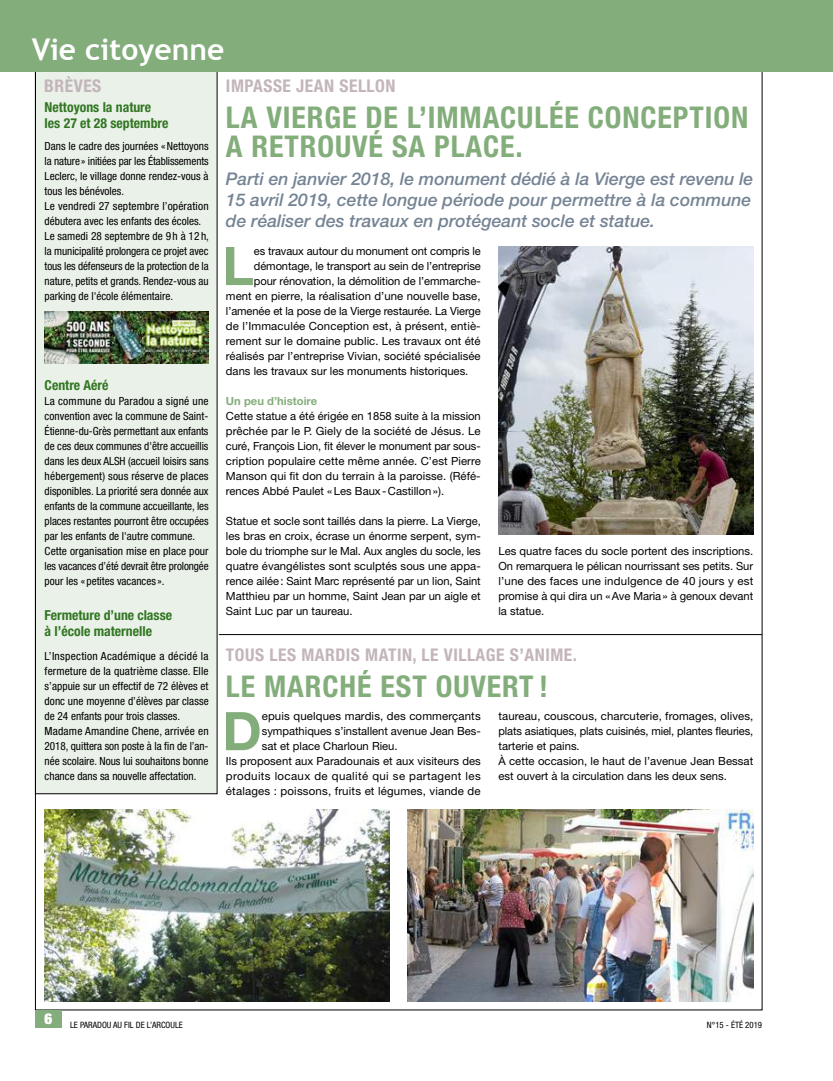
<style>
.page{position:relative;width:833px;height:1081px;background:#fff}
.page>*{position:absolute;margin:0;border:0;box-sizing:border-box;transform-origin:0 0}
.t1{font:700 53.25px "Helvetica Neue LT Std";color:#83ad7b}
.t2{font:700 condensed 30px/28.8px "Helvetica Neue LT Std";letter-spacing:.03em;color:#83ad7b}
.t3{font:700 30px "Trebuchet MS";color:#fff}
.t4{font:italic 500 17.5px/21px "Helvetica Neue LT Std";color:#758494;text-align:justify}
.t5{font:700 condensed 17.5px "Helvetica Neue LT Std";letter-spacing:.03em;color:#c3b5ba}
.t6{font:900 condensed 15px "Helvetica Neue LT Std";color:#fff}
.t7{font:700 condensed 13.75px/16.5px "Helvetica Neue LT Std";color:#317622}
.t8{font:11.25px/15px "Helvetica Neue LT Std";color:#000;text-align:justify}
.t9{font:condensed 11.25px/15px "Helvetica Neue LT Std";color:#000}
.t10{font:11.25px "Helvetica Neue LT Std";letter-spacing:.03em;color:#000}
.t11{font:700 11.25px "Helvetica Neue LT Std";color:#83ad7b}
.t12{font:condensed 8.75px "Helvetica Neue LT Std";color:#000}
</style>
<div class="page">
<div style="left:35px;top:71px;width:182px;height:723px;background:#eaf1e9"></div>
<hr style="left:219px;top:634px;width:543px;height:1px;background:#000">
<img style="left:498px;top:246px;width:255px;height:288px">
<img style="left:45px;top:312px;width:163px;height:51px">
<img style="left:45px;top:809px;width:345px;height:192px">
<img style="left:408px;top:809px;width:345px;height:192px">
<div style="left:35px;top:1010px;width:27px;height:18px;background:#83ad7b"></div>
<div style="left:0;top:0;width:833px;height:72px;background:#83ad7b"></div>
<h2 class="t3" style="left:32px;top:30px;width:194px">Vie citoyenne</h2>
<h3 class="t5" style="left:44px;top:75px;width:59px">BRÈVES</h3>
<p class="t7" style="left:45px;top:99px;width:125px">Nettoyons la nature les 27 et 28 septembre</p>
<p class="t9" style="left:45px;top:138px;width:166px">Dans le cadre des journées «Nettoyons la nature» initiées par les Établissements Leclerc, le village donne rendez-vous à tous les bénévoles.<br>Le vendredi 27 septembre l’opération débutera avec les enfants des écoles.<br>Le samedi 28 septembre de 9 h à 12 h, la municipalité prolongera ce projet avec tous les défenseurs de la protection de la nature, petits et grands. Rendez-vous au parking de l'école élémentaire.</p>
<p class="t7" style="left:45px;top:377px;width:65px">Centre Aéré</p>
<p class="t9" style="left:45px;top:393px;width:166px">La commune du Paradou a signé une convention avec la commune de Saint-Étienne-du-Grès permettant aux enfants de ces deux communes d'être accueillis dans les deux ALSH (accueil loisirs sans hébergement) sous réserve de places disponibles. La priorité sera donnée aux enfants de la commune accueillante, les places restantes pourront être occupées par les enfants de l'autre commune.<br>Cette organisation mise en place pour les vacances d’été devrait être prolongée pour les « petites vacances ».</p>
<p class="t7" style="left:45px;top:606px;width:129px">Fermeture d’une classe à l’école maternelle</p>
<p class="t9" style="left:45px;top:648px;width:165px">L’Inspection Académique a décidé la fermeture de la quatrième classe. Elle s’appuie sur un effectif de 72 élèves et donc une moyenne d’élèves par classe de 24 enfants pour trois classes.<br>Madame Amandine Chene, arrivée en 2018, quittera son poste à la fin de l’an&shy;née scolaire. Nous lui souhaitons bonne chance dans sa nouvelle affectation.</p>
<h3 class="t5" style="left:226px;top:75px;width:171px">IMPASSE JEAN SELLON</h3>
<h2 class="t2" style="left:226px;top:103px;width:524px">LA VIERGE DE L’IMMACULÉE CONCEPTION<br>A RETROUVÉ SA PLACE.</h2>
<h3 class="t4" style="left:226px;top:168px;width:529px">Parti en janvier 2018, le monument dédié à la Vierge est revenu le 15 avril 2019, cette longue période pour permettre à la commune de réaliser des travaux en protégeant socle et statue.</h3>
<h1 class="t1" style="left:222px;top:233px;width:33px">L</h1>
<p class="t8" style="left:254px;top:243px;width:228px">es travaux autour du monument ont compris le</p>
<p class="t8" style="left:254px;top:258px;width:228px">démontage, le transport au sein de l’entreprise</p>
<p class="t8" style="left:254px;top:273px;width:228px">pour rénovation, la démolition de l’emmarche-</p>
<p class="t8" style="left:226px;top:288px;width:256px">ment en pierre, la réalisation d’une nouvelle base,</p>
<p class="t8" style="left:226px;top:303px;width:256px">l’amenée et la pose de la Vierge restaurée. La Vierge</p>
<p class="t8" style="left:226px;top:318px;width:256px">de l’Immaculée Conception est, à présent, entiè-</p>
<p class="t8" style="left:226px;top:333px;width:256px">rement sur le domaine public. Les travaux ont été</p>
<p class="t8" style="left:226px;top:348px;width:256px">réalisés par l’entreprise Vivian, société spécialisée</p>
<p class="t8" style="left:226px;top:363px;width:244px">dans les travaux sur les monuments historiques.</p>
<p class="t11" style="left:226px;top:394px;width:93px">Un peu d’histoire</p>
<p class="t8" style="left:226px;top:408px;width:256px">Cette statue a été érigée en 1858 suite à la mission prêchée par le P. Giely de la société de Jésus. Le curé, François Lion, fit élever le monument par sous&shy;cription populaire cette même année. C’est Pierre Manson qui fit don du terrain à la paroisse. (Réfé&shy;rences Abbé Paulet «Les Baux-Castillon»).</p>
<p class="t8" style="left:226px;top:513px;width:256px">Statue et socle sont taillés dans la pierre. La Vierge, les bras en croix, écrase un énorme serpent, sym&shy;bole du triomphe sur le Mal. Aux angles du socle, les quatre évangélistes sont sculptés sous une appa&shy;rence ailée: Saint Marc représenté par un lion, Saint Matthieu par un homme, Saint Jean par un aigle et Saint Luc par un taureau.</p>
<p class="t8" style="left:498px;top:543px;width:256px">Les quatre faces du socle portent des inscriptions.<br>On remarquera le pélican nourrissant ses petits. Sur l’une des faces une indulgence de 40 jours y est promise à qui dira un «Ave Maria» à genoux devant la statue.</p>
<h3 class="t5" style="left:226px;top:644px;width:352px">TOUS LES MARDIS MATIN, LE VILLAGE S’ANIME.</h3>
<h2 class="t2" style="left:226px;top:672px;width:323px">LE MARCHÉ EST OUVERT !</h2>
<h1 class="t1" style="left:222px;top:698px;width:41px">D</h1>
<p class="t8" style="left:262px;top:708px;width:220px">epuis quelques mardis, des commerçants</p>
<p class="t8" style="left:262px;top:723px;width:220px">sympathiques s’installent avenue Jean Bes-</p>
<p class="t8" style="left:262px;top:738px;width:137px">sat et place Charloun Rieu.</p>
<p class="t8" style="left:226px;top:753px;width:256px">Ils proposent aux Paradounais et aux visiteurs des</p>
<p class="t10" style="left:226px;top:769px;width:256px">produits locaux de qualité qui se partagent les</p>
<p class="t8" style="left:226px;top:783px;width:256px">étalages : poissons, fruits et légumes, viande de</p>
<p class="t8" style="left:498px;top:708px;width:256px;text-align:left">taureau, couscous, charcuterie, fromages, olives, plats asiatiques, plats cuisinés, miel, plantes fleuries, tarterie et pains.<br>À cette occasion, le haut de l’avenue Jean Bessat est ouvert à la circulation dans les deux sens.</p>
<h3 class="t6" style="left:45px;top:1009px;width:9px">6</h3>
<p class="t12" style="left:70px;top:1019px;width:114px">LE PARADOU AU FIL DE L’ARCOULE</p>
<p class="t12" style="left:707px;top:1019px;width:57px">N°15 - ÉTÉ 2019</p>
</div>
